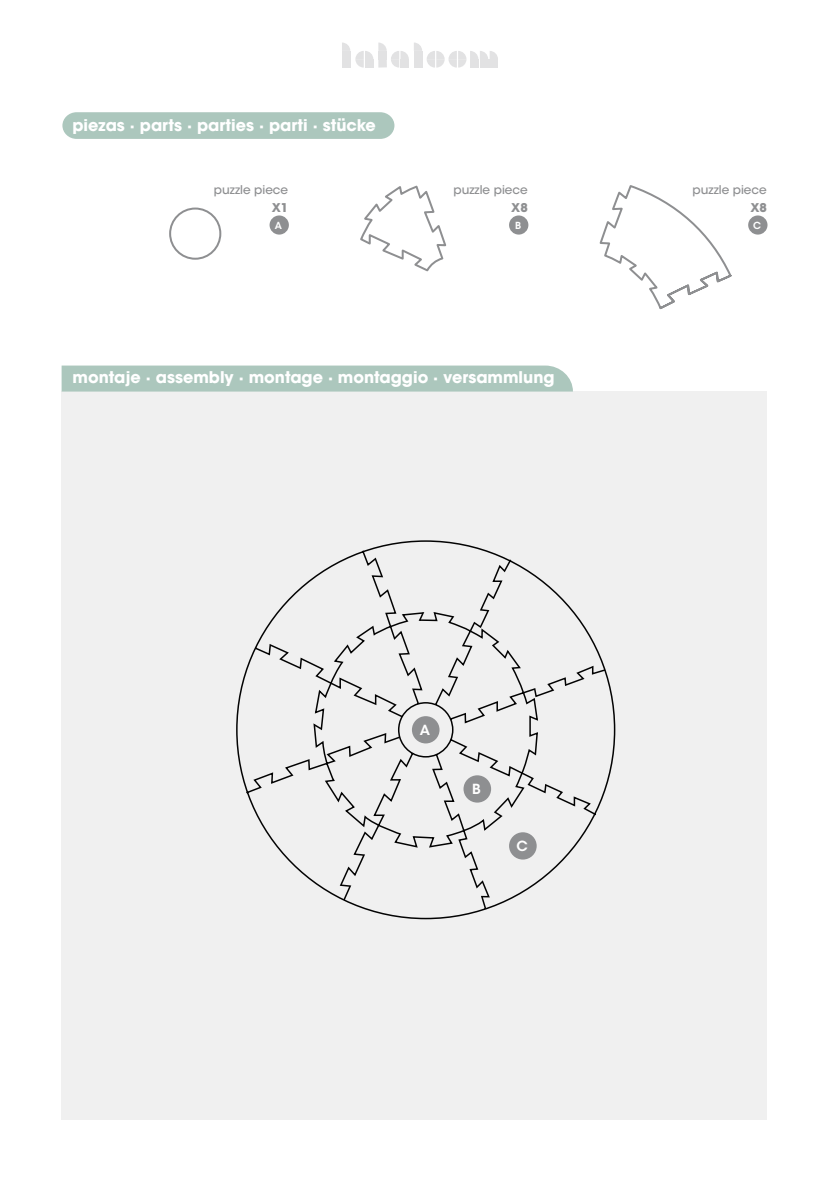
<style>
.page{position:relative;width:840px;height:1191px;background:#fff}
.page>*{position:absolute;margin:0;border:0;box-sizing:border-box;transform-origin:0 0}
.t1{font:700 16px "ITC Avant Garde Std";color:#fff}
.t2{font:600 13.8px "ITC Avant Garde Std";color:#fff}
.t3{font:500 12px "ITC Avant Garde Std";color:#8e8f91}
.t4{font:700 12px "ITC Avant Garde Std";color:#8e8f91}
.t5{font:600 9.8px "ITC Avant Garde Std";color:#fff}
</style>
<div class="page">
<svg style="left:342px;top:43px;width:155px;height:25px"></svg>
<div style="left:62px;top:391px;width:704px;height:729px;background:#f0f0f0"></div>
<div style="left:62px;top:365px;width:510px;height:26px;background:#acc7bd"></div>
<div style="left:62px;top:112px;width:332px;height:27px;background:#acc7bd"></div>
<div style="left:269px;top:215px;width:20px;height:20px;background:#8e8f91;border-radius:50%"></div>
<div style="left:747px;top:215px;width:20px;height:20px;background:#8e8f91;border-radius:50%"></div>
<div style="left:509px;top:215px;width:19px;height:20px;background:#8e8f91;border-radius:50%"></div>
<svg style="left:599px;top:185px;width:133px;height:125px"></svg>
<svg style="left:360px;top:185px;width:87px;height:87px"></svg>
<div style="left:169px;top:207px;width:52px;height:53px;border:2px solid #8e8f91;border-radius:50%"></div>
<svg style="left:236px;top:540px;width:379px;height:380px"></svg>
<p class="t1" style="left:72px;top:115px;width:305px">piezas · parts · parties · parti · stücke</p>
<p class="t3" style="left:214px;top:182px;width:76px">puzzle piece</p>
<p class="t4" style="left:271px;top:199px;width:18px">X1</p>
<p class="t3" style="left:453px;top:182px;width:76px">puzzle piece</p>
<p class="t4" style="left:511px;top:199px;width:18px">X8</p>
<p class="t3" style="left:692px;top:182px;width:76px">puzzle piece</p>
<p class="t4" style="left:749px;top:199px;width:18px">X8</p>
<p class="t5" style="left:275px;top:219px;width:9px">A</p>
<p class="t5" style="left:514px;top:219px;width:8px">B</p>
<p class="t5" style="left:752px;top:219px;width:9px">C</p>
<p class="t1" style="left:72px;top:367px;width:483px">montaje · assembly · montage · montaggio · versammlung</p>
<p class="t2" style="left:419px;top:721px;width:12px">A</p>
<p class="t2" style="left:472px;top:780px;width:10px">B</p>
<p class="t2" style="left:516px;top:837px;width:13px">C</p>
</div>
